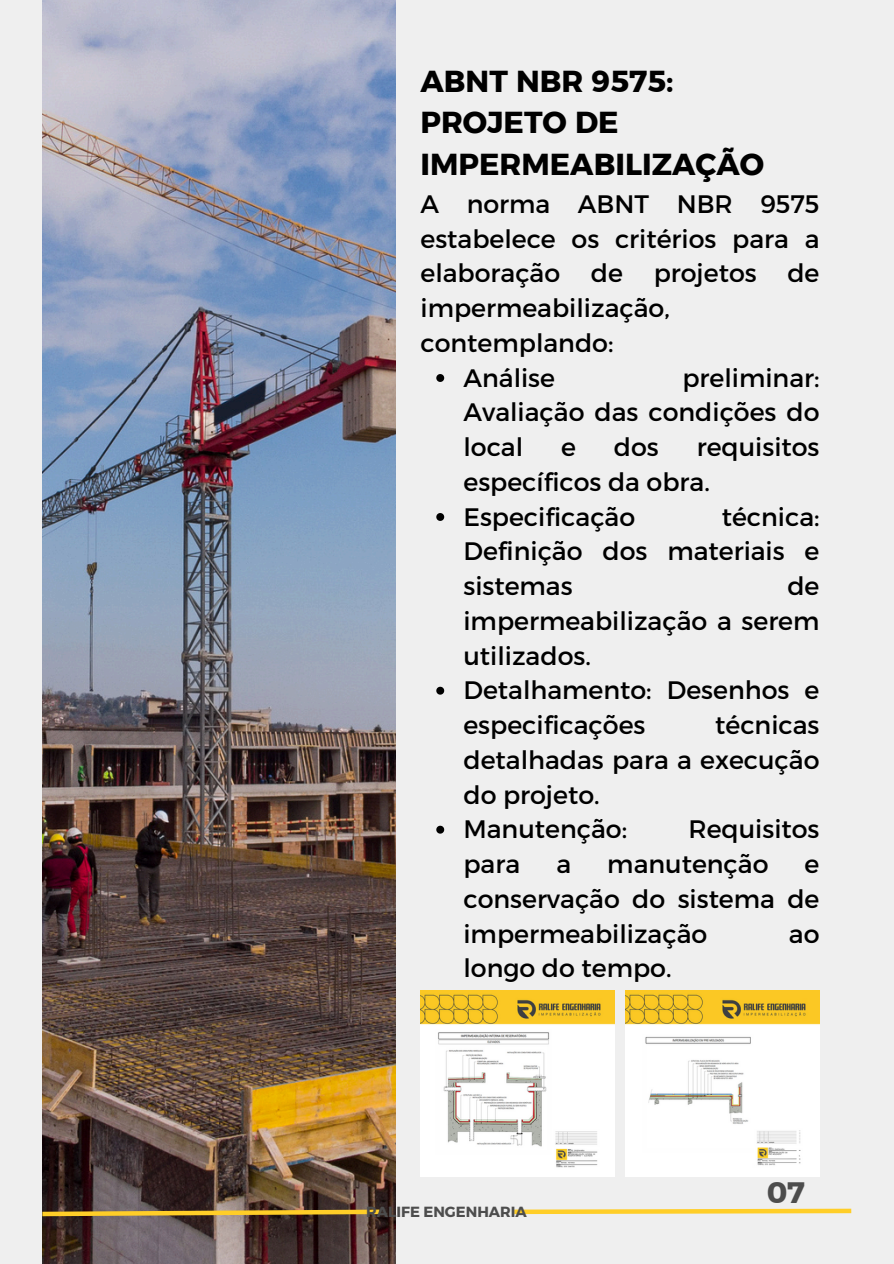
<style>
.page{position:relative;width:894px;height:1264px;background:#fff}
.page>*{position:absolute;margin:0;border:0;box-sizing:border-box;transform-origin:0 0}
.t1{font:30.3px/41.7px "Kief Montaser Bold";color:#000}
.t2{font:29.4px "Kief Montaser Bold";color:#4d4d4d}
.t3{font:25.2px/34.8px "Montserrat";color:#000;text-align:justify}
.t4{font:700 14.7px "Montserrat";color:#4d4d4d}
</style>
<div class="page">
<div style="left:0;top:0;width:893px;height:1263px;background:#efefef"></div>
<img style="left:43px;top:0;width:352px;height:1263px">
<svg style="left:436px;top:374px;width:8px;height:8px"></svg>
<svg style="left:436px;top:513px;width:8px;height:8px"></svg>
<svg style="left:436px;top:686px;width:8px;height:8px"></svg>
<svg style="left:436px;top:825px;width:8px;height:8px"></svg>
<img style="left:625px;top:990px;width:194px;height:186px">
<img style="left:420px;top:990px;width:194px;height:186px">
<svg style="left:42px;top:1207px;width:342px;height:11px"></svg>
<svg style="left:514px;top:1208px;width:338px;height:7px"></svg>
<h1 class="t1" style="left:420px;top:60px;width:345px">ABNT NBR 9575:<br>PROJETO DE<br>IMPERMEABILIZAÇÃO</h1>
<h2 class="t3" style="left:420px;top:185px;width:400px;text-align:left">A norma ABNT NBR 9575 estabelece os critérios para a elaboração de projetos de impermeabilização, contemplando:</h2>
<p class="t3" style="left:463px;top:359px;width:93px">Análise</p>
<p class="t3" style="left:463px;top:359px;width:357px;text-indent:219px">preliminar:<br>Avaliação das condições do local</p>
<p class="t3" style="left:463px;top:428px;width:357px;text-indent:233px">requisitos específicos da obra.</p>
<p class="t3" style="left:463px;top:498px;width:173px">Especificação</p>
<p class="t3" style="left:561px;top:428px;width:16px">e</p>
<p class="t3" style="left:613px;top:428px;width:46px">dos</p>
<p class="t3" style="left:463px;top:498px;width:357px;text-indent:258px">técnica:<br>Definição dos materiais e sistemas</p>
<p class="t3" style="left:463px;top:567px;width:357px;text-indent:324px">de impermeabilização a serem utilizados.</p>
<p class="t3" style="left:463px;top:671px;width:357px">Detalhamento: Desenhos e especificações</p>
<p class="t3" style="left:463px;top:706px;width:357px;text-indent:252px">técnicas detalhadas para a execução do projeto.</p>
<p class="t3" style="left:463px;top:810px;width:165px">Manutenção:</p>
<p class="t3" style="left:688px;top:810px;width:132px">Requisitos</p>
<p class="t3" style="left:463px;top:845px;width:58px">para</p>
<p class="t3" style="left:556px;top:845px;width:16px">a</p>
<p class="t3" style="left:607px;top:845px;width:163px">manutenção</p>
<p class="t3" style="left:463px;top:845px;width:357px;text-indent:341px">e conservação do sistema de impermeabilização</p>
<p class="t3" style="left:788px;top:915px;width:32px">ao</p>
<p class="t3" style="left:463px;top:949px;width:209px">longo do tempo.</p>
<p class="t4" style="left:366px;top:1202px;width:162px">RALIFE ENGENHARIA</p>
<p class="t2" style="left:766px;top:1174px;width:40px">07</p>
</div>
